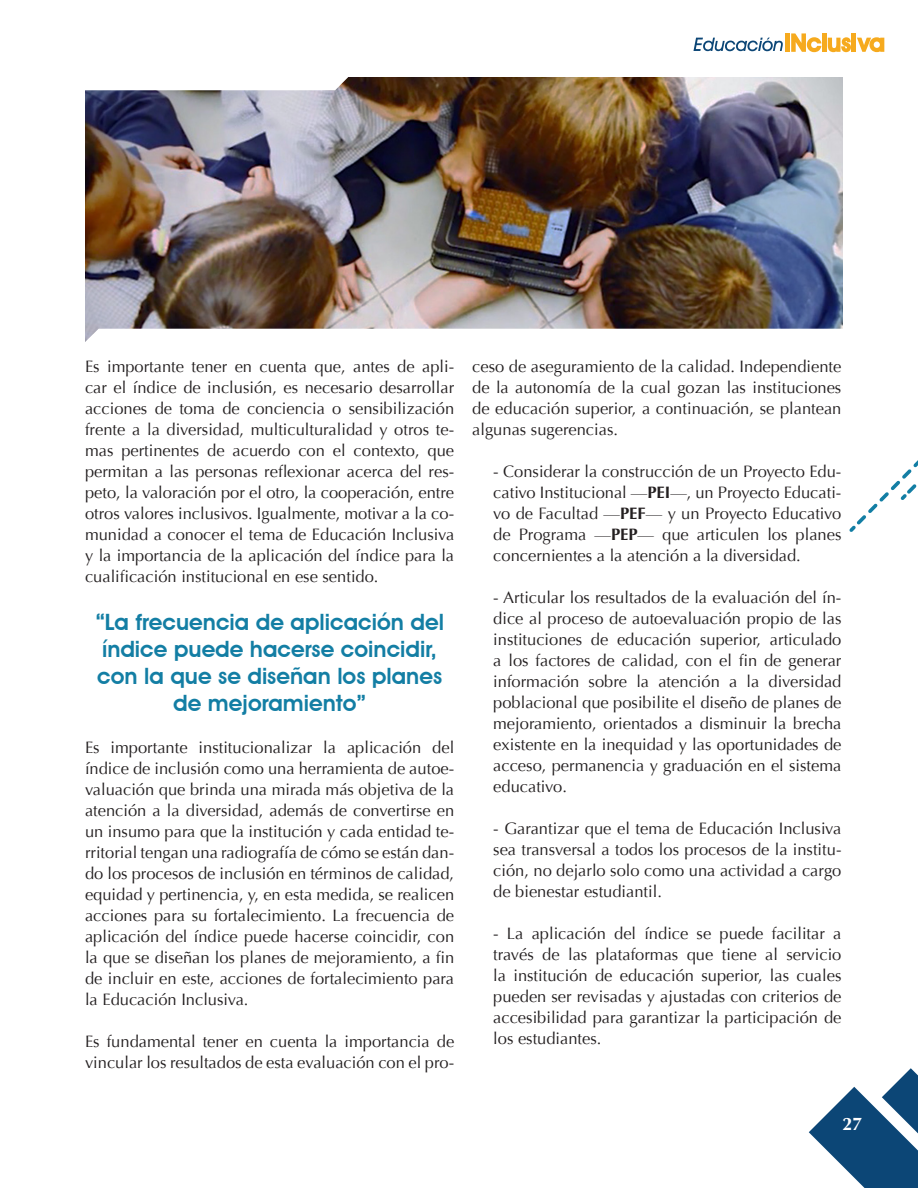
<style>
.page{position:relative;width:918px;height:1188px;background:#fff}
.page>*{position:absolute;margin:0;border:0;box-sizing:border-box;transform-origin:0 0}
.t1{font:600 22.5px/27px "Avant Garde IT Cby BT";color:#137ea4;text-align:center}
.t2{font:700 18px "Optima";color:#fff}
.t3{font:16.5px/21px "Optima";color:#231f20;text-align:justify}
.s1{font-weight:700}
</style>
<div class="page">
<svg style="left:809px;top:1068px;width:109px;height:120px"></svg>
<svg style="left:693px;top:38px;width:90px;height:13px"></svg>
<div style="left:785px;top:33px;width:5px;height:19px;background:#f6aa1e"></div>
<svg style="left:791px;top:33px;width:30px;height:19px"></svg>
<hr style="left:822px;top:33px;width:4px;height:19px;background:#f6aa1e">
<svg style="left:828px;top:33px;width:56px;height:19px"></svg>
<svg style="left:849px;top:460px;width:69px;height:72px"></svg>
<img style="left:85px;top:77px;width:758px;height:265px">
<p class="t3" style="left:85px;top:356px;width:371px">Es importante tener en cuenta que, antes de apli&shy;car el índice de inclusión, es necesario desarrollar acciones de toma de conciencia o sensibilización frente a la diversidad, multiculturalidad y otros te&shy;mas pertinentes de acuerdo con el contexto, que permitan a las personas reflexionar acerca del res&shy;peto, la valoración por el otro, la cooperación, entre otros valores inclusivos. Igualmente, motivar a la co&shy;munidad a conocer el tema de Educación Inclusiva y la importancia de la aplicación del índice para la cualificación institucional en ese sentido.</p>
<h1 class="t1" style="left:95px;top:609px;width:350px">“La frecuencia de aplicación del índice puede hacerse coincidir, con la que se diseñan los planes de mejoramiento”</h1>
<p class="t3" style="left:85px;top:737px;width:371px">Es importante institucionalizar la aplicación del índice de inclusión como una herramienta de autoe&shy;valuación que brinda una mirada más objetiva de la atención a la diversidad, además de convertirse en un insumo para que la institución y cada entidad te&shy;rritorial tengan una radiografía de cómo se están dan&shy;do los procesos de inclusión en términos de calidad, equidad y pertinencia, y, en esta medida, se realicen acciones para su fortalecimiento. La frecuencia de aplicación del índice puede hacerse coincidir, con la que se diseñan los planes de mejoramiento, a fin de incluir en este, acciones de fortalecimiento para la Educación Inclusiva.</p>
<p class="t3" style="left:85px;top:1032px;width:371px">Es fundamental tener en cuenta la importancia de vincular los resultados de esta evaluación con el pro-</p>
<p class="t3" style="left:472px;top:357px;width:371px">ceso de aseguramiento de la calidad. Independiente de la autonomía de la cual gozan las instituciones de educación superior, a continuación, se plantean algunas sugerencias.</p>
<p class="t3" style="left:493px;top:462px;width:350px">- Considerar la construcción de un Proyecto Edu&shy;cativo Institucional —<span class="s1">PEI</span>—, un Proyecto Educati&shy;vo de Facultad —<span class="s1">PEF</span>— y un Proyecto Educativo de Programa —<span class="s1">PEP</span>— que articulen los planes concernientes a la atención a la diversidad.</p>
<p class="t3" style="left:493px;top:588px;width:350px">- Articular los resultados de la evaluación del ín&shy;dice al proceso de autoevaluación propio de las instituciones de educación superior, articulado a los factores de calidad, con el fin de generar información sobre la atención a la diversidad poblacional que posibilite el diseño de planes de mejoramiento, orientados a disminuir la brecha existente en la inequidad y las oportunidades de acceso, permanencia y graduación en el sistema educativo.</p>
<p class="t3" style="left:493px;top:819px;width:350px">- Garantizar que el tema de Educación Inclusiva sea transversal a todos los procesos de la institu&shy;ción, no dejarlo solo como una actividad a cargo de bienestar estudiantil.</p>
<p class="t3" style="left:493px;top:924px;width:350px">- La aplicación del índice se puede facilitar a través de las plataformas que tiene al servicio la institución de educación superior, las cuales pueden ser revisadas y ajustadas con criterios de accesibilidad para garantizar la participación de los estudiantes.</p>
<p class="t2" style="left:843px;top:1114px;width:22px">27</p>
</div>
